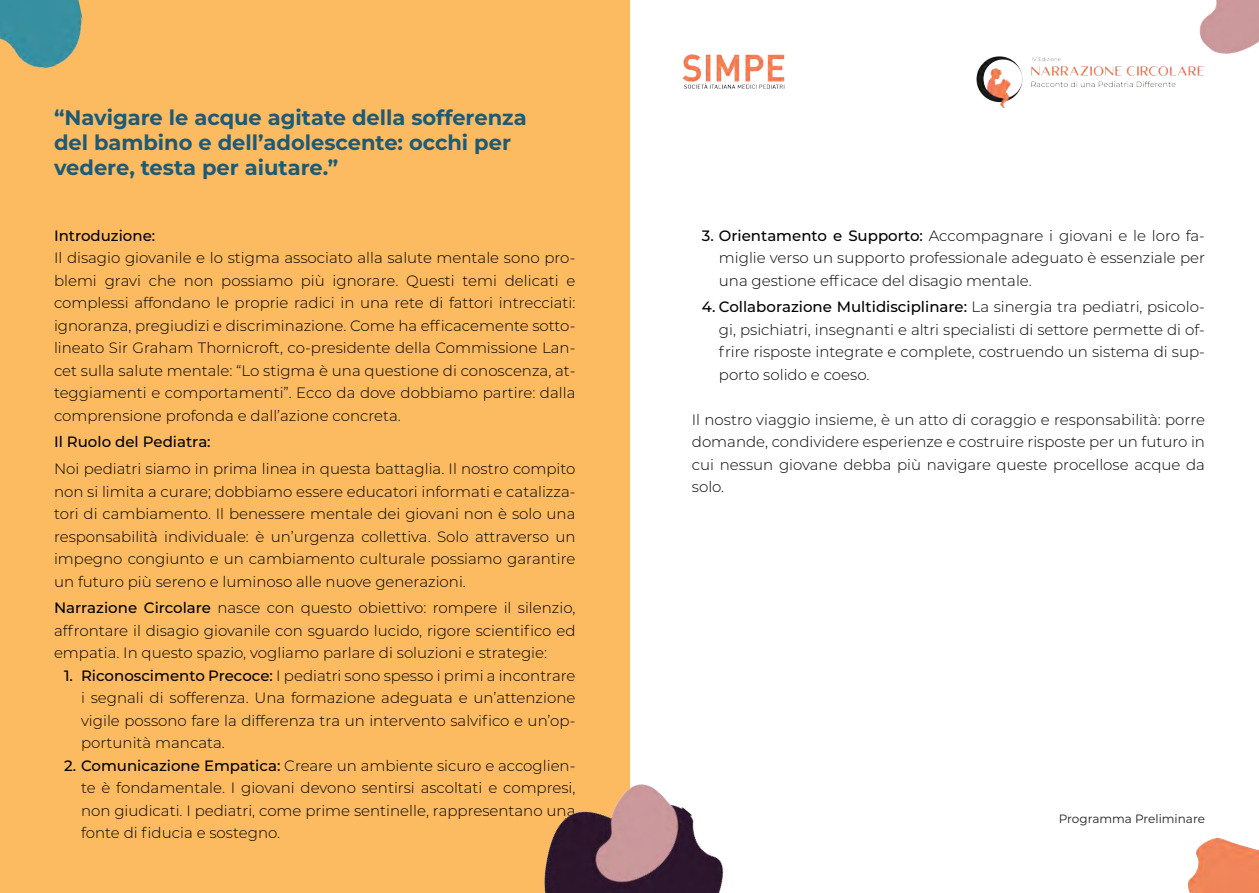
<style>
.page{position:relative;width:1259px;height:893px;background:#fff}
.page>*{position:absolute;margin:0;border:0;box-sizing:border-box;transform-origin:0 0}
.t1{font:700 21px "Montserrat";color:#1d5a75}
.t2{font:300 15px/22.5px "Montserrat";color:#000;text-align:justify}
.t3{font:500 15px "Montserrat";color:#000}
.t4{font:12px "Montserrat";color:#231f20}
.s1{font-weight:500}
</style>
<div class="page">
<div style="left:0;top:0;width:629px;height:893px;background:#fcba61"></div>
<img style="left:976px;top:56px;width:228px;height:52px">
<img style="left:683px;top:54px;width:102px;height:35px">
<img style="left:1180px;top:0;width:79px;height:71px">
<img style="left:1188px;top:839px;width:71px;height:54px">
<img style="left:544px;top:754px;width:180px;height:139px">
<img style="left:0;top:0;width:83px;height:69px">
<p class="t1" style="left:54px;top:102px;width:474px">“Navigare le acque agitate della sofferenza</p>
<p class="t1" style="left:54px;top:127px;width:458px">del bambino e dell’adolescente: occhi per</p>
<p class="t1" style="left:54px;top:152px;width:286px">vedere, testa per aiutare.”</p>
<p class="t3" style="left:54px;top:225px;width:103px">Introduzione:</p>
<p class="t2" style="left:54px;top:246px;width:523px">Il disagio giovanile e lo stigma associato alla salute mentale sono pro&shy;blemi gravi che non possiamo più ignorare. Questi temi delicati e complessi affondano le proprie radici in una rete di fattori intrecciati: ignoranza, pregiudizi e discriminazione. Come ha efficacemente sotto&shy;lineato Sir Graham Thornicroft, co-presidente della Commissione Lan&shy;cet sulla salute mentale: “Lo stigma è una questione di conoscenza, at&shy;teggiamenti e comportamenti”. Ecco da dove dobbiamo partire: dalla comprensione profonda e dall’azione concreta.</p>
<p class="t3" style="left:54px;top:432px;width:158px">Il Ruolo del Pediatra:</p>
<p class="t2" style="left:54px;top:457px;width:523px">Noi pediatri siamo in prima linea in questa battaglia. Il nostro compito non si limita a curare; dobbiamo essere educatori informati e catalizza&shy;tori di cambiamento. Il benessere mentale dei giovani non è solo una responsabilità individuale: è un’urgenza collettiva. Solo attraverso un impegno congiunto e un cambiamento culturale possiamo garantire un futuro più sereno e luminoso alle nuove generazioni.</p>
<p class="t2" style="left:54px;top:596px;width:523px"><span class="s1">Narrazione Circolare</span> nasce con questo obiettivo: rompere il silenzio, affrontare il disagio giovanile con sguardo lucido, rigore scientifico ed empatia. In questo spazio, vogliamo parlare di soluzioni e strategie:</p>
<p class="t2" style="left:81px;top:664px;width:496px;text-indent:-17px"><span class="s1">1. Riconoscimento Precoce:</span> I pediatri sono spesso i primi a incontrare i segnali di sofferenza. Una formazione adeguata e un’attenzione vigile possono fare la differenza tra un intervento salvifico e un’op&shy;portunità mancata.</p>
<p class="t2" style="left:81px;top:754px;width:496px;text-indent:-17px"><span class="s1">2. Comunicazione Empatica:</span> Creare un ambiente sicuro e accoglien&shy;te è fondamentale. I giovani devono sentirsi ascoltati e compresi, non giudicati. I pediatri, come prime sentinelle, rappresentano una fonte di fiducia e sostegno.</p>
<p class="t2" style="left:719px;top:224px;width:487px;text-indent:-17px"><span class="s1">3. Orientamento e Supporto:</span> Accompagnare i giovani e le loro fa&shy;miglie verso un supporto professionale adeguato è essenziale per una gestione efficace del disagio mentale.</p>
<p class="t2" style="left:719px;top:295px;width:487px;text-indent:-17px"><span class="s1">4. Collaborazione Multidisciplinare:</span> La sinergia tra pediatri, psicolo&shy;gi, psichiatri, insegnanti e altri specialisti di settore permette di of&shy;frire risposte integrate e complete, costruendo un sistema di sup&shy;porto solido e coeso.</p>
<p class="t2" style="left:692px;top:408px;width:514px">Il nostro viaggio insieme, è un atto di coraggio e responsabilità: porre domande, condividere esperienze e costruire risposte per un futuro in cui nessun giovane debba più navigare queste procellose acque da solo.</p>
<p class="t4" style="left:1059px;top:811px;width:147px">Programma Preliminare</p>
</div>
